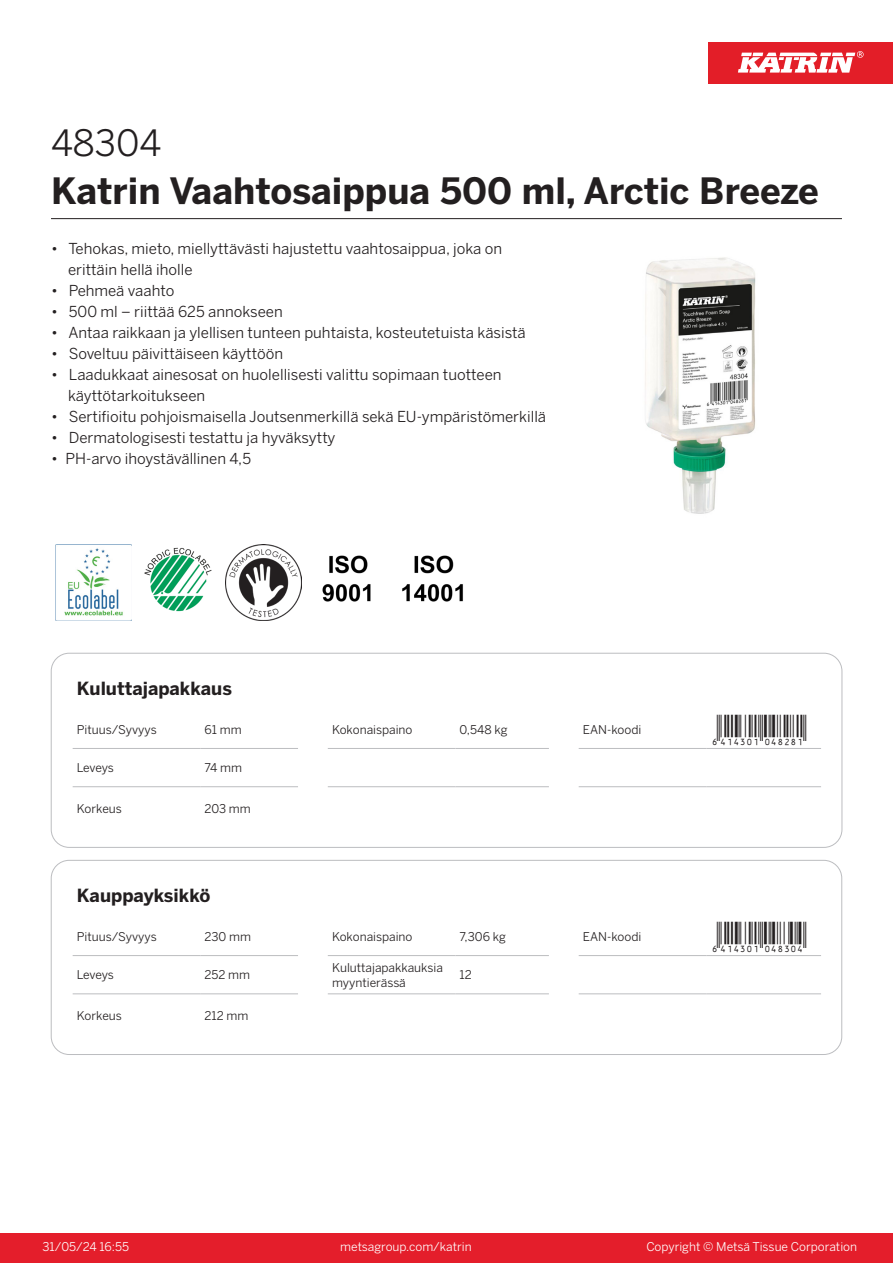
<style>
.page{position:relative;width:893px;height:1263px;background:#fff}
.page>*{position:absolute;margin:0;border:0;box-sizing:border-box;transform-origin:0 0}
.Product_Name{font:700 36px "Benton Sans";color:#231f20}
.External_material_co{font:36px "Benton Sans";color:#231f20}
.T_EAN{font:30px "Viisas EAN Matala";color:#231f20}
.T_TableHeader{font:700 18px "Benton Sans";color:#231f20}
.MarketingBullets{font:15px/21px "Benton Sans";color:#231f20}
.T_TableBody{font:12px/14.4px "Benton Sans";color:#231f20}
.t1{font:12px "Benton Sans";color:#fff}
</style>
<div class="page">
<div style="left:0;top:1233px;width:893px;height:30px;background:#e41e2b"></div>
<div style="left:708px;top:43px;width:185px;height:41px;background:#e31e28"></div>
<svg style="left:738px;top:51px;width:126px;height:22px"></svg>
<hr style="left:73px;top:748px;width:127px;height:1px;background:#bcbdc0">
<hr style="left:200px;top:748px;width:98px;height:1px;background:#bcbdc0">
<hr style="left:328px;top:748px;width:127px;height:1px;background:#bcbdc0">
<hr style="left:455px;top:748px;width:94px;height:1px;background:#bcbdc0">
<hr style="left:579px;top:748px;width:127px;height:1px;background:#bcbdc0">
<hr style="left:706px;top:748px;width:115px;height:1px;background:#bcbdc0">
<hr style="left:73px;top:786px;width:127px;height:1px;background:#bcbdc0">
<hr style="left:200px;top:786px;width:98px;height:1px;background:#bcbdc0">
<hr style="left:328px;top:786px;width:127px;height:1px;background:#bcbdc0">
<hr style="left:455px;top:786px;width:94px;height:1px;background:#bcbdc0">
<hr style="left:579px;top:786px;width:127px;height:1px;background:#bcbdc0">
<hr style="left:706px;top:786px;width:115px;height:1px;background:#bcbdc0">
<div style="left:51px;top:653px;width:791px;height:194px;border:1px solid #bcbdc0;border-radius:18px"></div>
<hr style="left:73px;top:955px;width:127px;height:1px;background:#bcbdc0">
<hr style="left:200px;top:955px;width:98px;height:1px;background:#bcbdc0">
<hr style="left:328px;top:955px;width:127px;height:1px;background:#bcbdc0">
<hr style="left:455px;top:955px;width:94px;height:1px;background:#bcbdc0">
<hr style="left:579px;top:955px;width:127px;height:1px;background:#bcbdc0">
<hr style="left:706px;top:955px;width:115px;height:1px;background:#bcbdc0">
<hr style="left:73px;top:993px;width:127px;height:1px;background:#bcbdc0">
<hr style="left:200px;top:993px;width:98px;height:1px;background:#bcbdc0">
<hr style="left:328px;top:993px;width:127px;height:1px;background:#bcbdc0">
<hr style="left:455px;top:993px;width:94px;height:1px;background:#bcbdc0">
<hr style="left:579px;top:993px;width:127px;height:1px;background:#bcbdc0">
<hr style="left:706px;top:993px;width:115px;height:1px;background:#bcbdc0">
<div style="left:51px;top:860px;width:791px;height:195px;border:1px solid #bcbdc0;border-radius:18px"></div>
<img style="left:645px;top:257px;width:111px;height:257px">
<img style="left:55px;top:544px;width:77px;height:77px">
<img style="left:144px;top:547px;width:68px;height:65px">
<img style="left:225px;top:544px;width:77px;height:77px">
<img style="left:322px;top:555px;width:49px;height:47px">
<img style="left:402px;top:555px;width:61px;height:47px">
<hr style="left:51px;top:218px;width:791px;height:1px;background:#231f20">
<p class="External_material_co" style="left:51px;top:121px;width:112px">48304</p>
<p class="Product_Name" style="left:51px;top:168px;width:769px">Katrin Vaahtosaippua 500 ml, Arctic Breeze</p>
<p class="MarketingBullets" style="left:68px;top:238px;width:436px;text-indent:-17px">• Tehokas, mieto, miellyttävästi hajustettu vaahtosaippua, joka on erittäin hellä iholle</p>
<p class="MarketingBullets" style="left:51px;top:280px;width:125px">• Pehmeä vaahto</p>
<p class="MarketingBullets" style="left:51px;top:301px;width:233px">• 500 ml – riittää 625 annokseen</p>
<p class="MarketingBullets" style="left:51px;top:322px;width:476px">• Antaa raikkaan ja ylellisen tunteen puhtaista, kosteutetuista käsistä</p>
<p class="MarketingBullets" style="left:51px;top:343px;width:234px">• Soveltuu päivittäiseen käyttöön</p>
<p class="MarketingBullets" style="left:68px;top:364px;width:435px;text-indent:-17px">• Laadukkaat ainesosat on huolellisesti valittu sopimaan tuotteen käyttötarkoitukseen</p>
<p class="MarketingBullets" style="left:51px;top:406px;width:497px">• Sertifioitu pohjoismaisella Joutsenmerkillä sekä EU-ympäristömerkillä</p>
<p class="MarketingBullets" style="left:51px;top:427px;width:286px">• Dermatologisesti testattu ja hyväksytty</p>
<p class="MarketingBullets" style="left:51px;top:448px;width:202px">• PH-arvo ihoystävällinen 4,5</p>
<p class="T_TableHeader" style="left:77px;top:677px;width:157px">Kuluttajapakkaus</p>
<p class="T_TableBody" style="left:77px;top:722px;width:81px">Pituus/Syvyys</p>
<p class="T_TableBody" style="left:204px;top:722px;width:39px">61 mm</p>
<p class="T_TableBody" style="left:332px;top:722px;width:82px">Kokonaispaino</p>
<p class="T_TableBody" style="left:460px;top:722px;width:49px">0,548 kg</p>
<p class="T_TableBody" style="left:583px;top:722px;width:60px">EAN-koodi</p>
<p class="T_EAN" style="left:710px;top:714px;width:97px">*6414301048281*</p>
<p class="T_TableBody" style="left:77px;top:761px;width:39px">Leveys</p>
<p class="T_TableBody" style="left:204px;top:761px;width:39px">74 mm</p>
<p class="T_TableBody" style="left:77px;top:801px;width:47px">Korkeus</p>
<p class="T_TableBody" style="left:204px;top:801px;width:48px">203 mm</p>
<p class="T_TableHeader" style="left:77px;top:884px;width:135px">Kauppayksikkö</p>
<p class="T_TableBody" style="left:77px;top:930px;width:81px">Pituus/Syvyys</p>
<p class="T_TableBody" style="left:204px;top:930px;width:48px">230 mm</p>
<p class="T_TableBody" style="left:332px;top:930px;width:82px">Kokonaispaino</p>
<p class="T_TableBody" style="left:460px;top:930px;width:48px">7,306 kg</p>
<p class="T_TableBody" style="left:583px;top:930px;width:60px">EAN-koodi</p>
<p class="T_EAN" style="left:710px;top:921px;width:97px">*6414301048304*</p>
<p class="T_TableBody" style="left:77px;top:968px;width:39px">Leveys</p>
<p class="T_TableBody" style="left:204px;top:968px;width:47px">252 mm</p>
<p class="T_TableBody" style="left:332px;top:961px;width:112px">Kuluttajapakkauksia myyntierässä</p>
<p class="T_TableBody" style="left:460px;top:968px;width:14px">12</p>
<p class="T_TableBody" style="left:77px;top:1008px;width:47px">Korkeus</p>
<p class="T_TableBody" style="left:204px;top:1008px;width:45px">212 mm</p>
<p class="t1" style="left:43px;top:1239px;width:88px">31/05/24 16:55</p>
<p class="t1" style="left:340px;top:1239px;width:133px">metsagroup.com/katrin</p>
<p class="t1" style="left:646px;top:1239px;width:212px">Copyright © Metsä Tissue Corporation</p>
</div>
